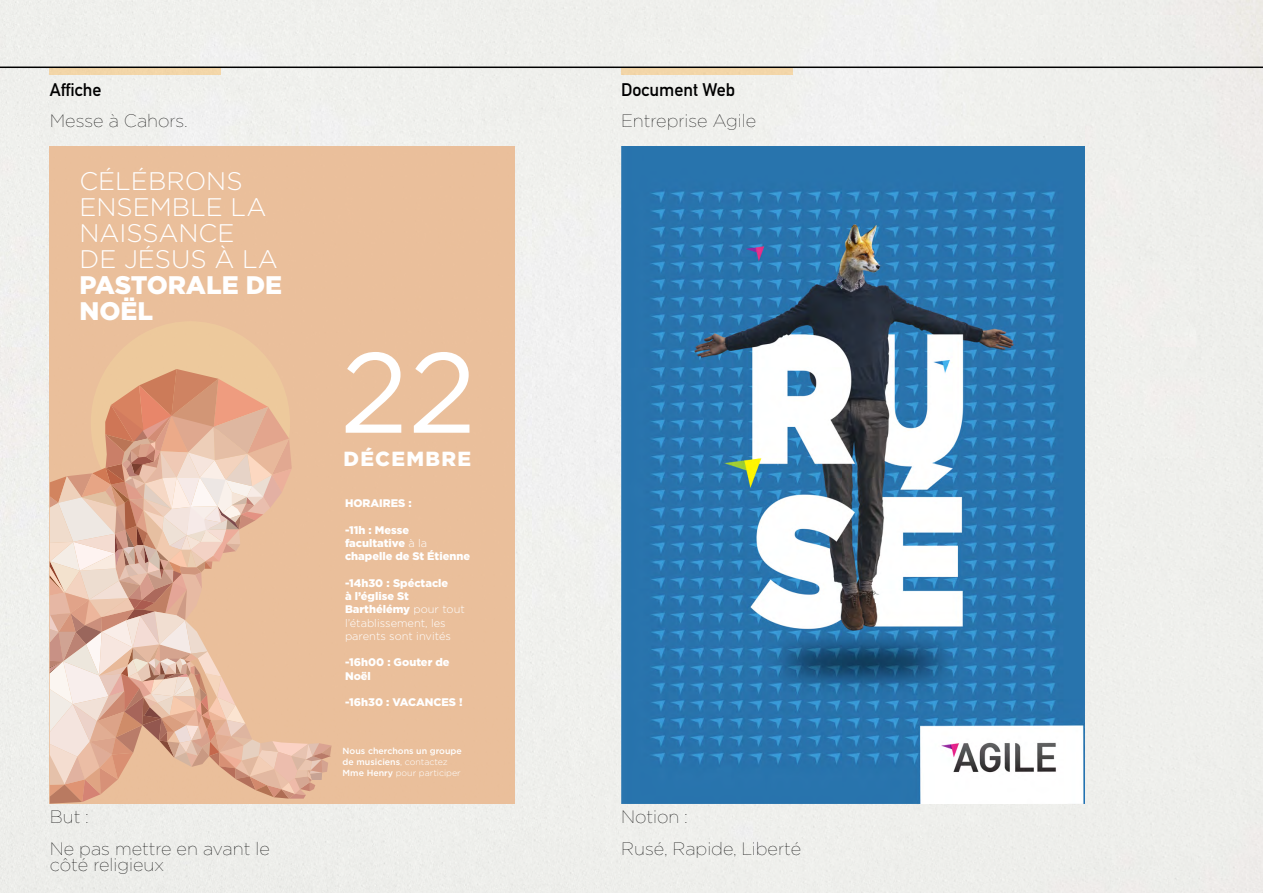
<style>
.page{position:relative;width:1263px;height:893px;background:#fff}
.page>*{position:absolute;margin:0;border:0;box-sizing:border-box;transform-origin:0 0}
.t1{font:113.7px "Gotham";color:#fff}
.t2{font:300 25.35px/26px "Gotham";color:#fff}
.t3{font:900 25.35px/26px "Gotham";color:#fff}
.t4{font:900 20.4px "Gotham";letter-spacing:.065em;color:#fff}
.t5{font:100 18px/31.5px "Gotham";color:#000}
.t6{font:700 18px "DIN Alternate";color:#000}
.t7{font:900 11.1px/13.2px "Gotham";color:#fff}
.t8{font:300 11.1px/13.2px "Gotham";color:#fff}
.t9{font:500 8.85px/10.6px "Gotham";color:#fff}
.s1{font-weight:300}
.s2{font-weight:900}
</style>
<div class="page">
<hr style="left:0;top:67px;width:1263px;height:1px;background:#000">
<div style="left:50px;top:68px;width:171px;height:7px;background:#f2d6a8"></div>
<div style="left:50px;top:146px;width:465px;height:658px;background:#eabf9b"></div>
<div style="left:91px;top:321px;width:199px;height:204px;background:#edc99c;border-radius:50%"></div>
<svg style="left:50px;top:369px;width:282px;height:435px;background:#e5baa0"></svg>
<div style="left:621px;top:68px;width:171px;height:7px;background:#f3d6a8"></div>
<img style="left:621px;top:146px;width:464px;height:658px">
<p class="t6" style="left:50px;top:76px;width:53px">Affiche</p>
<p class="t5" style="left:50px;top:105px;width:139px">Messe à Cahors.</p>
<h2 class="t2" style="left:79px;top:167px;width:200px">CÉLÉBRONS<br>ENSEMBLE LA<br>NAISSANCE<br>DE JÉSUS À LA</h2>
<h2 class="t3" style="left:79px;top:272px;width:204px">PASTORALE DE<br>NOËL</h2>
<p class="t5" style="left:50px;top:801px;width:222px">But :<br>Ne pas mettre en avant le</p>
<p class="t5" style="left:50px;top:848px;width:116px">côté religieux</p>
<h1 class="t1" style="left:340px;top:320px;width:138px">22</h1>
<p class="t4" style="left:343px;top:445px;width:129px">DÉCEMBRE</p>
<p class="t7" style="left:345px;top:497px;width:68px">HORAIRES :</p>
<p class="t7" style="left:345px;top:523px;width:127px">-11h : Messe facultative <span class="s1">à la </span>chapelle de St Étienne</p>
<p class="t8" style="left:345px;top:576px;width:121px"><span class="s2">-14h30 : Spéctacle<br>à l’église St<br>Barthélémy</span> pour tout l’établissement, les parents sont invités</p>
<p class="t7" style="left:345px;top:656px;width:106px">-16h00 : Gouter de<br>Noël</p>
<p class="t7" style="left:345px;top:695px;width:119px">-16h30 : VACANCES !</p>
<p class="t9" style="left:343px;top:746px;width:121px">Nous cherchons un groupe de musiciens<span class="s1">, contactez<br></span>Mme Henry <span class="s1">pour participer</span></p>
<p class="t6" style="left:621px;top:76px;width:116px">Document Web</p>
<p class="t5" style="left:621px;top:105px;width:137px">Entreprise Agile</p>
<p class="t5" style="left:621px;top:801px;width:182px">Notion :<br>Rusé, Rapide, Liberté</p>
</div>
